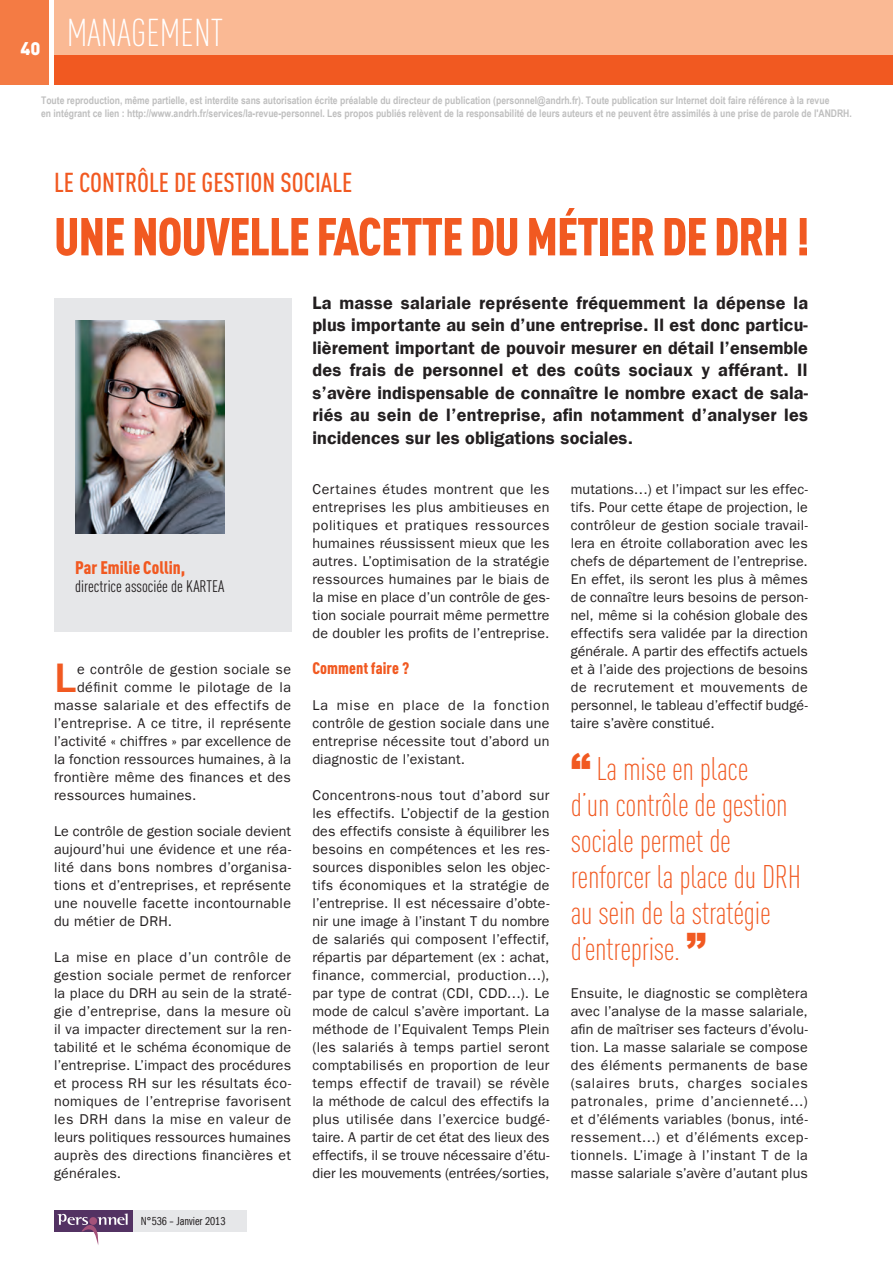
<style>
.page{position:relative;width:893px;height:1263px;background:#fff}
.page>*{position:absolute;margin:0;border:0;box-sizing:border-box;transform-origin:0 0}
.t1{font:900 52.5px "DIN Cond";letter-spacing:-.02em;color:#f15921}
.t2{font:700 39.6px "DIN";color:#f15921}
.t3{font:300 38.25px "DIN Cond";color:#fff}
.t4{font:300 32.25px/36px "DIN Cond";letter-spacing:-.01em;color:#f15921}
.t5{font:500 27px "DIN Cond";color:#f15921}
.t6{font:600 18px/22.5px "Franklin Gothic LT";letter-spacing:.005em;color:#231f20;text-align:justify}
.t7{font:900 18px "DIN Cond";color:#f15921}
.t8{font:16.5px "DIN Cond";color:#231f20}
.t9{font:900 16.5px "DIN Cond";letter-spacing:.005em;color:#f15921}
.t10{font:14.25px/18px "Franklin Gothic LT";letter-spacing:.02em;color:#231f20;text-align:justify}
.t11{font:14.25px "Franklin Gothic LT";letter-spacing:.04em;color:#231f20}
.t12{font:12px "Franklin Gothic LT Book Cmpr";color:#231f20}
.t13{font:700 10.5px/12.6px "Arial Narrow";color:#bfbfbf}
.s1{font-family:"Arial";font-weight:900;font-size:39.75px}
</style>
<div class="page">
<div style="left:54px;top:0;width:839px;height:55px;background:#fab994"></div>
<div style="left:54px;top:55px;width:839px;height:30px;background:#f15921"></div>
<div style="left:0;top:0;width:49px;height:85px;background:#f47b44"></div>
<div style="left:54px;top:298px;width:237px;height:333px;background:#e6e7e9"></div>
<img style="left:75px;top:320px;width:149px;height:213px">
<div style="left:132px;top:1210px;width:115px;height:21px;background:#e6e7e9"></div>
<div style="left:54px;top:1210px;width:78px;height:21px;background:#533263"></div>
<svg style="left:57px;top:1213px;width:71px;height:32px"></svg>
<h3 class="t3" style="left:20px;top:11px;width:204px"><sub>40</sub> management</h3>
<p class="t13" style="left:41px;top:94px;width:812px">Toute reproduction, même partielle, est interdite sans autorisation écrite préalable du directeur de publication (personnel@andrh.fr). Toute publication sur Internet doit faire référence à la revue<br>en intégrant ce lien : http://www.andrh.fr/services/la-revue-personnel. Les propos publiés relèvent de la responsabilité de leurs auteurs et ne peuvent être assimilés à une prise de parole de l'ANDRH.</p>
<h3 class="t5" style="left:54px;top:167px;width:300px">LE CONTRÔLE DE GESTION SOCIALE</h3>
<h1 class="t1" style="left:54px;top:204px;width:757px">UNE NOUVELLE FACETTE DU MÉTIER DE DRH !</h1>
<p class="t7" style="left:75px;top:556px;width:112px">PAR EMILIE COLLIN,</p>
<p class="t8" style="left:75px;top:577px;width:151px">directrice associée de KARTEA</p>
<h2 class="t2" style="left:54px;top:652px;width:20px">L</h2>
<p class="t10" style="left:77px;top:660px;width:216px">e contrôle de gestion sociale se</p>
<p class="t11" style="left:77px;top:679px;width:216px">définit comme le pilotage de la</p>
<p class="t10" style="left:54px;top:696px;width:239px">masse salariale et des effectifs de</p>
<p class="t10" style="left:54px;top:714px;width:239px">l’entreprise. A ce titre, il représente</p>
<p class="t10" style="left:54px;top:732px;width:239px">l’activité « chiffres » par excellence de</p>
<p class="t10" style="left:54px;top:750px;width:239px">la fonction ressources humaines, à la</p>
<p class="t10" style="left:54px;top:768px;width:239px">frontière même des finances et des</p>
<p class="t10" style="left:54px;top:786px;width:144px">ressources humaines.</p>
<p class="t10" style="left:54px;top:822px;width:239px">Le contrôle de gestion sociale devient aujourd’hui une évidence et une réa&shy;lité dans bons nombres d’organisa&shy;tions et d’entreprises, et représente une nouvelle facette incontournable du métier de DRH.</p>
<p class="t10" style="left:54px;top:948px;width:239px">La mise en place d’un contrôle de gestion sociale permet de renforcer la place du DRH au sein de la straté&shy;gie d’entreprise, dans la mesure où il va impacter directement sur la ren&shy;tabilité et le schéma économique de l’entreprise. L’impact des procédures et process RH sur les résultats éco&shy;nomiques de l’entreprise favorisent les DRH dans la mise en valeur de leurs politiques ressources humaines auprès des directions financières et générales.</p>
<p class="t12" style="left:141px;top:1214px;width:86px">N°536 – Janvier 2013</p>
<p class="t6" style="left:312px;top:292px;width:497px">La masse salariale représente fréquemment la dépense la plus importante au sein d’une entreprise. Il est donc particu&shy;lièrement important de pouvoir mesurer en détail l’ensemble des frais de personnel et des coûts sociaux y afférant. Il s’avère indispensable de connaître le nombre exact de sala&shy;riés au sein de l’entreprise, afin notamment d’analyser les incidences sur les obligations sociales.</p>
<p class="t10" style="left:312px;top:480px;width:239px">Certaines études montrent que les entreprises les plus ambitieuses en politiques et pratiques ressources humaines réussissent mieux que les autres. L’optimisation de la stratégie ressources humaines par le biais de la mise en place d’un contrôle de ges&shy;tion sociale pourrait même permettre de doubler les profits de l’entreprise.</p>
<p class="t9" style="left:312px;top:658px;width:99px">COMMENT FAIRE ?</p>
<p class="t10" style="left:312px;top:696px;width:239px">La mise en place de la fonction contrôle de gestion sociale dans une entreprise nécessite tout d’abord un diagnostic de l’existant.</p>
<p class="t10" style="left:312px;top:786px;width:239px">Concentrons-nous tout d’abord sur les effectifs. L’objectif de la gestion des effectifs consiste à équilibrer les besoins en compétences et les res&shy;sources disponibles selon les objec&shy;tifs économiques et la stratégie de l’entreprise. I l est nécessaire d’obte&shy;nir une image à l’instant T du nombre de salariés qui composent l’effectif, répartis par département (ex : achat, finance, commercial, production…), par type de contrat (CDI , CDD…). Le mode de calcul s’avère important. La méthode de l’Equivalent Temps Plein (les salariés à temps partiel seront comptabilisés en proportion de leur temps effectif de travail) se révèle la méthode de calcul des effectifs la plus utilisée dans l’exercice budgé&shy;taire. A partir de cet état des lieux des effectifs, il se trouve nécessaire d’étu&shy;dier les mouvements (entrées/sorties,</p>
<p class="t10" style="left:571px;top:480px;width:239px">mutations…) et l’impact sur les effec&shy;tifs. Pour cette étape de projection, le contrôleur de gestion sociale travail&shy;lera en étroite collaboration avec les chefs de département de l’entreprise.<br>En effet, ils seront les plus à mêmes de connaître leurs besoins de person&shy;nel, même si la cohésion globale des effectifs sera validée par la direction générale. A partir des effectifs actuels et à l’aide des projections de besoins de recrutement et mouvements de personnel, le tableau d’effectif budgé&shy;taire s’avère constitué.</p>
<h3 class="t4" style="left:571px;top:751px;width:218px"><span class="s1">“</span> La mise en place d’un contrôle de gestion sociale permet de renforcer la place du DRH au sein de la stratégie d’entreprise. <span class="s1">”</span></h3>
<p class="t10" style="left:571px;top:984px;width:239px">Ensuite, le diagnostic se complètera avec l’analyse de la masse salariale, afin de maîtriser ses facteurs d’évolu&shy;tion. La masse salariale se compose des éléments permanents de base (salaires bruts, charges sociales patronales, prime d’ancienneté…) et d’éléments variables (bonus, inté&shy;ressement…) et d’éléments excep&shy;tionnels. L’image à l’instant T de la masse salariale s’avère d’autant plus</p>
</div>
